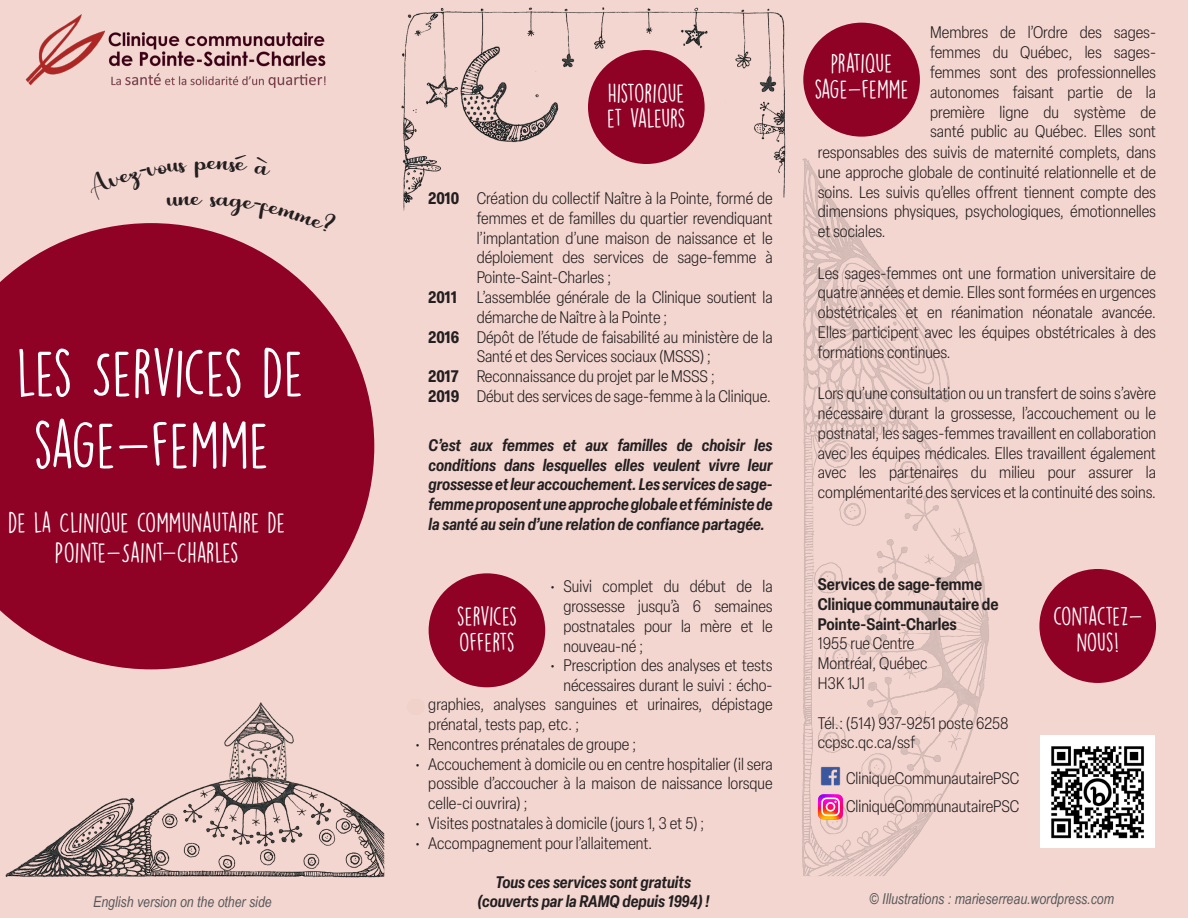
<style>
.page{position:relative;width:1188px;height:918px;background:#f4d6d0}
.page>*{position:absolute;margin:0;border:0;box-sizing:border-box;transform-origin:0 0}
.t1{font:60px "DK Lemon Yellow Sun";letter-spacing:-.03em;color:#fff}
.t2{font:60px "DK Lemon Yellow Sun";color:#fff}
.t3{font:30px "Mandala Handmade";color:#231f20}
.t4{font:25.5px/30.6px "DK Lemon Yellow Sun";color:#fff;text-align:center}
.t5{font:24px/25.5px "DK Lemon Yellow Sun";letter-spacing:-.025em;color:#fff}
.t6{font:24px/25.5px "DK Lemon Yellow Sun";color:#fff;text-align:center}
.t7{font:300 condensed 16.5px/19.8px "Elza";color:#231f20;text-align:justify}
.t8{font:italic 600 condensed 16.5px/19.8px "Elza";color:#231f20;text-align:justify}
.t9{font:600 condensed 16.5px/19.8px "Elza";color:#231f20}
.t10{font:700 condensed 16.5px "Elza";color:#231f20}
.t11{font:italic 15px "Arial Narrow";color:#57585a}
</style>
<div class="page">
<img style="left:787px;top:105px;width:243px;height:779px">
<svg style="left:0;top:223px;width:374px;height:446px;background:#9f2140"></svg>
<img style="left:25px;top:11px;width:328px;height:76px">
<img style="left:224px;top:701px;width:71px;height:62px">
<div style="left:429px;top:573px;width:116px;height:114px;background:#900126;border-radius:50%"></div>
<div style="left:407px;top:699px;width:18px;height:16px;background:#f1d2ca;border-radius:8px"></div>
<div style="left:803px;top:23px;width:117px;height:114px;background:#900126;border-radius:50%"></div>
<div style="left:1039px;top:569px;width:117px;height:114px;background:#900126;border-radius:50%"></div>
<img style="left:818px;top:764px;width:25px;height:25px">
<svg style="left:818px;top:794px;width:25px;height:25px"></svg>
<img style="left:0;top:763px;width:393px;height:122px">
<img style="left:397px;top:6px;width:393px;height:217px">
<img style="left:1041px;top:735px;width:113px;height:112px">
<div style="left:85px;top:154px;width:252px;height:80px;background:#f4d6d0"></div>
<p class="t3" style="left:208px;top:140px;width:11px">e</p>
<p class="t3" style="left:192px;top:175px;width:11px">e</p>
<p class="t1" style="left:16px;top:337px;width:289px">LES SERVICES DE</p>
<p class="t2" style="left:33px;top:409px;width:238px">SAGE-FEMME</p>
<p class="t4" style="left:8px;top:507px;width:279px">DE LA CLINIQUE COMMUNAUTAIRE DE<br>POINTE-SAINT-CHARLES</p>
<p class="t11" style="left:93px;top:891px;width:180px">English version on the other side</p>
<p class="t6" style="left:608px;top:80px;width:78px">HISTORIQUE</p>
<p class="t5" style="left:607px;top:106px;width:80px">ET VALEURS</p>
<p class="t7" style="left:477px;top:188px;width:297px">Création du collectif Naître à la Pointe, formé de femmes et de familles du quartier revendiquant l’implantation d’une maison de naissance et le déploiement des services de sage-femme à Pointe-Saint-Charles ;</p>
<p class="t7" style="left:477px;top:287px;width:297px">L’assemblée générale de la Clinique soutient la démarche de Naître à la Pointe ;</p>
<p class="t7" style="left:477px;top:326px;width:297px">Dépôt de l’étude de faisabilité au ministère de la<br>Santé et des Services sociaux (MSSS) ;</p>
<p class="t7" style="left:477px;top:366px;width:240px">Reconnaissance du projet par le MSSS ;</p>
<p class="t7" style="left:477px;top:386px;width:296px">Début des services de sage-femme à la Clinique.</p>
<p class="t10" style="left:429px;top:186px;width:32px">2010</p>
<p class="t10" style="left:429px;top:285px;width:30px">2011</p>
<p class="t10" style="left:429px;top:325px;width:32px">2016</p>
<p class="t10" style="left:429px;top:365px;width:32px">2017</p>
<p class="t10" style="left:429px;top:384px;width:32px">2019</p>
<p class="t8" style="left:429px;top:435px;width:345px">C’est aux femmes et aux familles de choisir les conditions dans lesquelles elles veulent vivre leur grossesse et leur accouchement. Les services de sage&shy;femme proposent une approche globale et féministe de la santé au sein d’une relation de confiance partagée.</p>
<p class="t5" style="left:457px;top:604px;width:62px">SERVICES<br>OFFERTS</p>
<p class="t7" style="left:563px;top:576px;width:211px;text-indent:-14px">• Suivi complet du début de la grossesse jusqu’à 6 semaines postnatales pour la mère et le nouveau-né ;</p>
<p class="t7" style="left:550px;top:655px;width:224px;text-align:right">• Prescription des analyses et tests nécessaires durant le suivi : écho-</p>
<p class="t7" style="left:428px;top:694px;width:346px;text-indent:-14px">• graphies, analyses sanguines et urinaires, dépistage prénatal, tests pap, etc. ;</p>
<p class="t7" style="left:415px;top:734px;width:223px">• Rencontres prénatales de groupe ;</p>
<p class="t7" style="left:428px;top:754px;width:346px;text-indent:-14px">• Accouchement à domicile ou en centre hospitalier (il sera possible d’accoucher à la maison de naissance lorsque celle-ci ouvrira) ;</p>
<p class="t7" style="left:415px;top:813px;width:291px">• Visites postnatales à domicile (jours 1, 3 et 5) ;</p>
<p class="t7" style="left:415px;top:833px;width:239px">• Accompagnement pour l’allaitement.</p>
<p class="t8" style="left:477px;top:872px;width:233px;text-align:center">Tous ces services sont gratuits (couverts par la RAMQ depuis 1994) !</p>
<p class="t7" style="left:930px;top:22px;width:227px">Membres de l’Ordre des sages&shy;femmes du Québec, les sages&shy;femmes sont des professionnelles autonomes faisant partie de la première ligne du système de santé public au Québec. Elles sont</p>
<p class="t7" style="left:818px;top:142px;width:340px">responsables des suivis de maternité complets, dans une approche globale de continuité relationnelle et de soins. Les suivis qu’elles offrent tiennent compte des dimensions physiques, psychologiques, émotionnelles et sociales.</p>
<p class="t7" style="left:818px;top:263px;width:340px">Les sages-femmes ont une formation universitaire de quatre années et demie. Elles sont formées en urgences obstétricales et en réanimation néonatale avancée.<br>Elles participent avec les équipes obstétricales à des formations continues.</p>
<p class="t7" style="left:818px;top:383px;width:340px">Lors qu’une consultation ou un transfert de soins s’avère nécessaire durant la grossesse, l’accouchement ou le postnatal, les sages-femmes travaillent en collaboration avec les équipes médicales. Elles travaillent également avec les partenaires du milieu pour assurer la complémentarité des services et la continuité des soins.</p>
<p class="t6" style="left:814px;top:51px;width:96px">PRATIQUE<br>SAGE-FEMME</p>
<p class="t9" style="left:818px;top:574px;width:182px">Services de sage-femme<br>Clinique communautaire de<br>Pointe-Saint-Charles</p>
<p class="t7" style="left:818px;top:633px;width:98px">1955 rue Centre</p>
<p class="t7" style="left:818px;top:653px;width:111px">Montréal, Québec</p>
<p class="t7" style="left:818px;top:673px;width:49px">H3K 1J1</p>
<p class="t7" style="left:818px;top:713px;width:192px">Tél.: (514) 937-9251 poste 6258</p>
<p class="t7" style="left:818px;top:732px;width:99px">ccpsc.qc.ca/ssf</p>
<p class="t7" style="left:846px;top:767px;width:175px">CliniqueCommunautairePSC</p>
<p class="t7" style="left:846px;top:796px;width:175px">CliniqueCommunautairePSC</p>
<p class="t5" style="left:1053px;top:603px;width:91px;text-align:center">CONTACTEZ-<br>NOUS!</p>
<p class="t11" style="left:870px;top:889px;width:246px">© Illustrations : marieserreau.wordpress.com</p>
</div>
